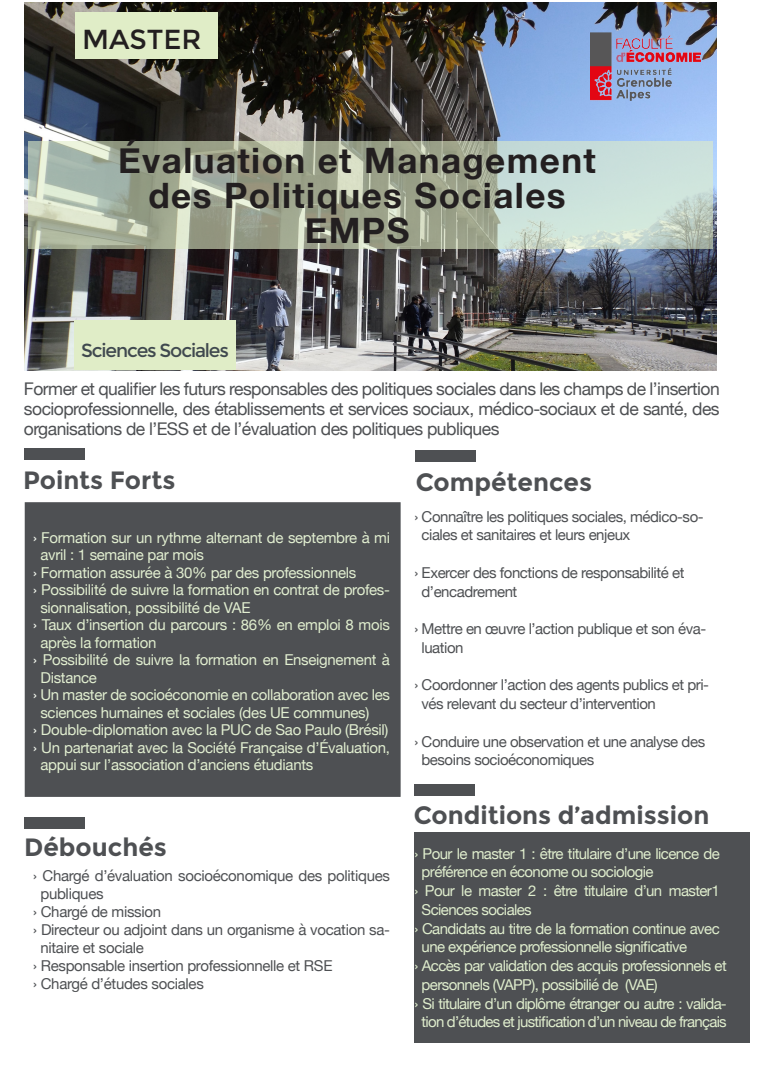
<style>
.page{position:relative;width:780px;height:1088px;background:#fff}
.page>*{position:absolute;margin:0;border:0;box-sizing:border-box;transform-origin:0 0}
.t1{font:700 35px/35px "Helvetica Neue";letter-spacing:.04em;color:#231f20;text-align:center}
.t2{font:27.5px "Montserrat";color:#231f20}
.t3{font:700 25px "Montserrat";color:#4e5053}
.t4{font:18.75px "Montserrat";letter-spacing:-.06em;color:#40494f}
.t5{font:17.5px/20px "Helvetica Neue";letter-spacing:-.03em;color:#4e5053;text-align:justify}
.t6{font:15px/18.8px "Helvetica Neue";letter-spacing:-.03em;color:#4e5053}
.t7{font:15px "Helvetica Neue";letter-spacing:-.02em;color:#e1eed0}
.t8{font:15px "Helvetica Neue";letter-spacing:-.04em;color:#dfedcd}
.t9{font:15px "Helvetica Neue";letter-spacing:-.02em;color:#dfedcd}
.s1{color:#f7fbf2}
.s2{color:#dfedcd}
</style>
<div class="page">
<div style="left:25px;top:502px;width:375px;height:295px;background:#4e5053;border:1px solid #4e5053"></div>
<div style="left:25px;top:449px;width:60px;height:11px;background:#4e5053"></div>
<div style="left:414px;top:832px;width:335px;height:211px;background:#4e5053"></div>
<div style="left:414px;top:784px;width:61px;height:12px;background:#4e5053"></div>
<div style="left:415px;top:450px;width:60px;height:12px;background:#4e5053"></div>
<div style="left:25px;top:817px;width:60px;height:12px;background:#4e5053"></div>
<img style="left:24px;top:2px;width:692px;height:368px">
<svg style="left:29px;top:141px;width:684px;height:108px;background:#b1bcab"></svg>
<div style="left:75px;top:13px;width:143px;height:46px;background:#e0edc7"></div>
<div style="left:74px;top:320px;width:162px;height:50px;background:#e0edc7"></div>
<img style="left:590px;top:33px;width:110px;height:67px">
<h2 class="t2" style="left:82px;top:23px;width:121px">MASTER</h2>
<h1 class="t1" style="left:118px;top:144px;width:479px">Évaluation et Management des Politiques Sociales<br>EMPS</h1>
<p class="t4" style="left:81px;top:340px;width:149px">Sciences Sociales</p>
<p class="t5" style="left:24px;top:380px;width:697px">Former et qualifier les futurs responsables des politiques sociales dans les champs de l’insertion socioprofessionnelle, des établissements et services sociaux, médico-sociaux et de santé, des organisations de l’ESS et de l’évaluation des politiques publiques</p>
<h3 class="t3" style="left:23px;top:466px;width:154px">Points Forts</h3>
<h3 class="t3" style="left:415px;top:467px;width:178px">Compétences</h3>
<p class="t6" style="left:421px;top:508px;width:283px;text-indent:-7px">› Connaître les politiques sociales, médico-so&shy;ciales et sanitaires et leurs enjeux</p>
<p class="t6" style="left:421px;top:564px;width:264px;text-indent:-7px">› Exercer des fonctions de responsabilité et d’encadrement</p>
<p class="t6" style="left:421px;top:620px;width:286px;text-indent:-7px">› Mettre en œuvre l’action publique et son éva&shy;luation</p>
<p class="t6" style="left:421px;top:676px;width:289px;text-indent:-7px">› Coordonner l’action des agents publics et pri&shy;vés relevant du secteur d’intervention</p>
<p class="t6" style="left:421px;top:733px;width:285px;text-indent:-7px">› Conduire une observation et une analyse des besoins socioéconomiques</p>
<p class="t7" style="left:33px;top:527px;width:358px"><span class="s1">›</span> Formation sur un rythme alternant de septembre à mi</p>
<p class="t7" style="left:40px;top:544px;width:165px">avril : 1 semaine par mois</p>
<p class="t7" style="left:33px;top:562px;width:324px"><span class="s1">›</span> Formation assurée à 30% par des professionnels</p>
<p class="t7" style="left:33px;top:579px;width:358px"><span class="s1">›</span> Possibilité de suivre la formation en contrat de profes-</p>
<p class="t7" style="left:40px;top:597px;width:211px">sionnalisation, possibilité de VAE</p>
<p class="t7" style="left:33px;top:614px;width:358px"><span class="s1">›</span> Taux d’insertion du parcours : <span class="s2">86% en emploi 8 mois</span></p>
<p class="t9" style="left:40px;top:632px;width:118px">après la formation</p>
<p class="t7" style="left:33px;top:649px;width:358px"><span class="s1">›</span> Possibilité de suivre la formation en Enseignement à</p>
<p class="t7" style="left:40px;top:667px;width:58px">Distance</p>
<p class="t7" style="left:33px;top:684px;width:358px"><span class="s1">›</span> Un master de socioéconomie en collaboration avec les</p>
<p class="t7" style="left:40px;top:702px;width:330px">sciences humaines et sociales (des UE communes)</p>
<p class="t7" style="left:33px;top:719px;width:356px"><span class="s1">›</span> Double-diplomation avec la PUC de Sao Paulo (Brésil)</p>
<p class="t7" style="left:33px;top:737px;width:358px"><span class="s1">›</span> Un partenariat avec la Société Française d’Évaluation,</p>
<p class="t7" style="left:40px;top:754px;width:274px">appui sur l’association d’anciens étudiants</p>
<h3 class="t3" style="left:24px;top:833px;width:144px">Débouchés</h3>
<p class="t6" style="left:33px;top:867px;width:358px">› Chargé d’évaluation socioéconomique des politiques</p>
<p class="t6" style="left:40px;top:885px;width:65px">publiques</p>
<p class="t6" style="left:33px;top:903px;width:129px">› Chargé de mission</p>
<p class="t6" style="left:33px;top:921px;width:358px">› Directeur ou adjoint dans un organisme à vocation sa-</p>
<p class="t6" style="left:40px;top:939px;width:105px">nitaire et sociale</p>
<p class="t6" style="left:33px;top:957px;width:301px">› Responsable insertion professionnelle et RSE</p>
<p class="t6" style="left:33px;top:975px;width:172px">› Chargé d’études sociales</p>
<h3 class="t3" style="left:413px;top:800px;width:297px">Conditions d’admission</h3>
<p class="t8" style="left:414px;top:842px;width:306px">› Pour le master 1 : être titulaire d’une licence de</p>
<p class="t8" style="left:421px;top:861px;width:233px">préférence en économe ou sociologie</p>
<p class="t8" style="left:414px;top:880px;width:306px">› Pour le master 2 : être titulaire d’un master1</p>
<p class="t8" style="left:421px;top:899px;width:112px">Sciences sociales</p>
<p class="t8" style="left:414px;top:917px;width:306px">› Candidats au titre de la formation continue avec</p>
<p class="t8" style="left:421px;top:936px;width:267px">une expérience professionnelle significative</p>
<p class="t8" style="left:414px;top:955px;width:314px">› Accès par validation des acquis professionnels et</p>
<p class="t8" style="left:421px;top:974px;width:238px">personnels (VAPP), possibilié de (VAE)</p>
<p class="t8" style="left:414px;top:992px;width:314px">› Si titulaire d’un diplôme étranger ou autre : valida-</p>
<p class="t8" style="left:421px;top:1011px;width:306px">tion d’études et justification d’un niveau de français</p>
</div>
